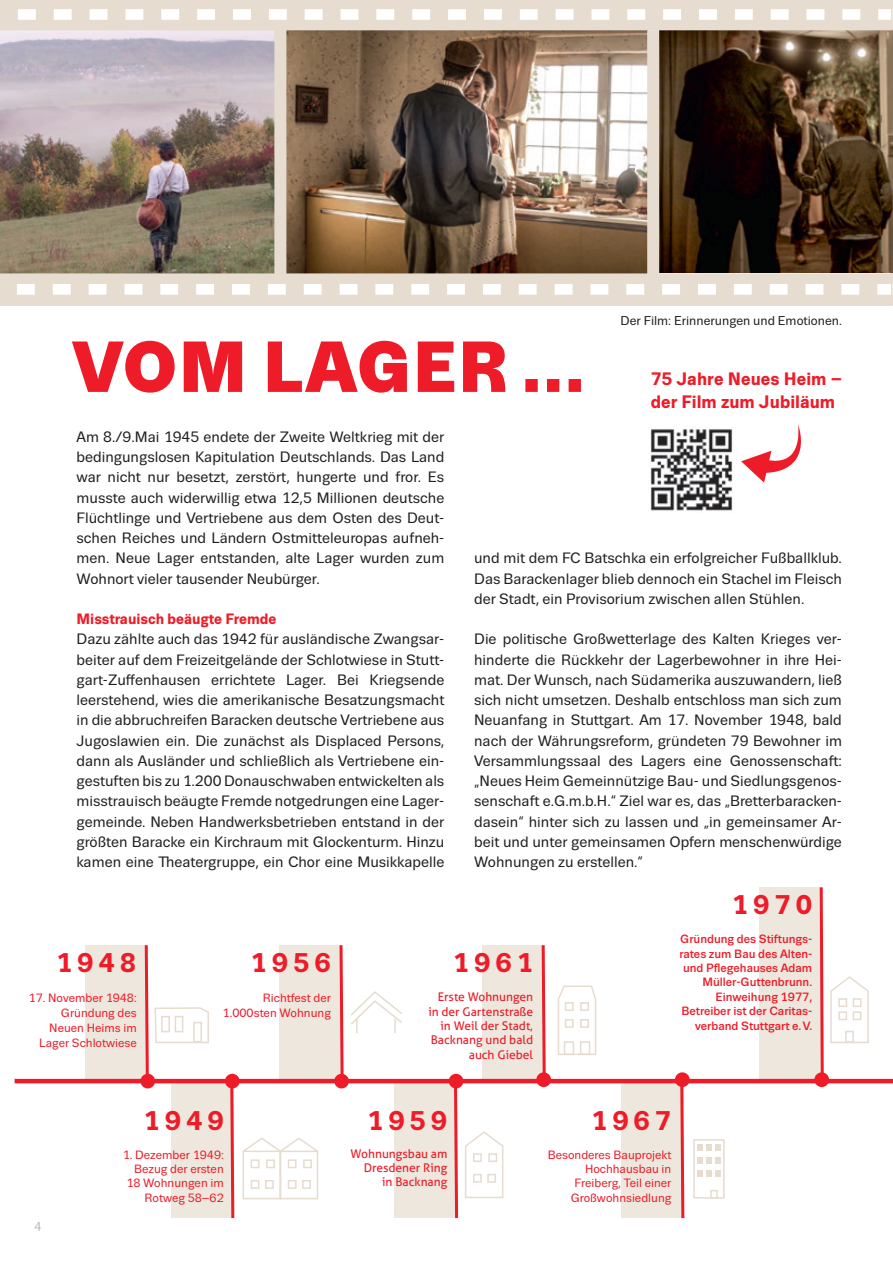
<style>
.page{position:relative;width:893px;height:1263px;background:#fff}
.page>*{position:absolute;margin:0;border:0;box-sizing:border-box;transform-origin:0 0}
.Ueberschrift_1{font:900 72px "Trivia Sans";letter-spacing:.005em;color:#ee1c28}
.Bildutnerschrift{font:700 27px "Trivia Sans";letter-spacing:.18em;color:#ee1c28}
.Ueberschrift_1-2{font:700 18px "Trivia Sans";letter-spacing:.005em;color:#ee1c28}
.Fließtext_neu{font:15px/20.2px "Trivia Sans";color:#231f20;text-align:justify}
.Fliesstext{font:700 15px "Trivia Sans";color:#ee1c28}
.BU{font:12.75px "Trivia Sans";color:#231f20}
.t1{font:12.75px "Trivia Sans";color:#a8a89d}
.Fliesstext-2{font:12px/14.4px "Trivia Sans";color:#ee1c28;text-align:right}
.Fliesstext-3{font:700 12px/14.4px "Trivia Sans";color:#ee1c28;text-align:right}
.Fliesstext-4{font:12px/14.4px "Aller";color:#ee1c28;text-align:right}
</style>
<div class="page">
<img style="left:0;top:30px;width:274px;height:243px">
<img style="left:286px;top:30px;width:361px;height:243px">
<img style="left:659px;top:30px;width:234px;height:243px">
<div style="left:85px;top:945px;width:62px;height:135px;background:#ede7dd"></div>
<div style="left:279px;top:945px;width:63px;height:135px;background:#ede7dd"></div>
<div style="left:482px;top:945px;width:63px;height:135px;background:#ede7dd"></div>
<div style="left:759px;top:887px;width:63px;height:196px;background:#ede7dd"></div>
<div style="left:171px;top:1083px;width:62px;height:135px;background:#ede7dd"></div>
<div style="left:395px;top:1083px;width:62px;height:135px;background:#ede7dd"></div>
<div style="left:621px;top:1083px;width:62px;height:135px;background:#ede7dd"></div>
<hr style="left:15px;top:1079px;width:878px;height:4px;background:#ee1c28">
<svg style="left:541px;top:945px;width:6px;height:128px"></svg>
<svg style="left:229px;top:1087px;width:7px;height:132px"></svg>
<svg style="left:679px;top:1086px;width:7px;height:133px"></svg>
<svg style="left:452px;top:1083px;width:52px;height:136px"></svg>
<div style="left:693px;top:1139px;width:32px;height:59px;border:2px solid #e6dccf"></div>
<svg style="left:697px;top:1144px;width:24px;height:6px"></svg>
<svg style="left:697px;top:1157px;width:24px;height:6px"></svg>
<svg style="left:697px;top:1170px;width:24px;height:6px"></svg>
<div style="left:710px;top:1190px;width:8px;height:8px;border:2px solid #e6dccf"></div>
<svg style="left:819px;top:887px;width:51px;height:192px"></svg>
<div style="left:488px;top:1153px;width:9px;height:9px;border:2px solid #e6dccf"></div>
<div style="left:853px;top:998px;width:8px;height:9px;border:2px solid #e6dccf"></div>
<div style="left:473px;top:1153px;width:9px;height:9px;border:2px solid #e6dccf"></div>
<div style="left:838px;top:998px;width:9px;height:9px;border:2px solid #e6dccf"></div>
<div style="left:473px;top:1174px;width:9px;height:9px;border:2px solid #e6dccf"></div>
<div style="left:838px;top:1011px;width:9px;height:9px;border:2px solid #e6dccf"></div>
<div style="left:845px;top:1031px;width:9px;height:12px;border:2px solid #e6dccf"></div>
<div style="left:487px;top:1174px;width:9px;height:9px;border:2px solid #e6dccf"></div>
<div style="left:853px;top:1011px;width:8px;height:9px;border:2px solid #e6dccf"></div>
<svg style="left:557px;top:985px;width:40px;height:70px"></svg>
<div style="left:580px;top:1002px;width:9px;height:9px;border:2px solid #e6dccf"></div>
<div style="left:565px;top:1002px;width:9px;height:9px;border:2px solid #e6dccf"></div>
<div style="left:565px;top:1019px;width:9px;height:9px;border:2px solid #e6dccf"></div>
<div style="left:580px;top:1019px;width:9px;height:9px;border:2px solid #e6dccf"></div>
<div style="left:564px;top:1041px;width:10px;height:14px;border:2px solid #e6dccf"></div>
<div style="left:580px;top:1041px;width:10px;height:14px;border:2px solid #e6dccf"></div>
<svg style="left:144px;top:945px;width:66px;height:134px"></svg>
<svg style="left:242px;top:1137px;width:77px;height:63px"></svg>
<svg style="left:338px;top:945px;width:66px;height:134px"></svg>
<svg style="left:0;top:9px;width:878px;height:11px"></svg>
<svg style="left:0;top:284px;width:877px;height:11px"></svg>
<div style="left:274px;top:25px;width:12px;height:257px;background:#e6dccf"></div>
<div style="left:647px;top:30px;width:12px;height:252px;background:#e6dccf"></div>
<div style="left:0;top:20px;width:893px;height:10px;background:#e6dccf"></div>
<div style="left:0;top:295px;width:893px;height:10px;background:#e6dccf"></div>
<div style="left:0;top:0;width:893px;height:9px;background:#e6dccf"></div>
<div style="left:0;top:273px;width:893px;height:11px;background:#e6dccf"></div>
<div style="left:140px;top:1074px;width:15px;height:14px;background:#ee1c28;border-radius:50%"></div>
<div style="left:225px;top:1074px;width:15px;height:14px;background:#ee1c28;border-radius:50%"></div>
<div style="left:334px;top:1074px;width:15px;height:14px;background:#ee1c28;border-radius:50%"></div>
<div style="left:449px;top:1074px;width:14px;height:14px;background:#ee1c28;border-radius:50%"></div>
<div style="left:536px;top:1072px;width:15px;height:15px;background:#ee1c28;border-radius:50%"></div>
<div style="left:675px;top:1072px;width:15px;height:15px;background:#ee1c28;border-radius:50%"></div>
<div style="left:814px;top:1072px;width:15px;height:15px;background:#ee1c28;border-radius:50%"></div>
<img style="left:650px;top:429px;width:83px;height:82px">
<svg style="left:741px;top:424px;width:60px;height:59px"></svg>
<p class="Ueberschrift_1" style="left:73px;top:327px;width:516px">VOM LAGER…</p>
<p class="BU" style="left:620px;top:314px;width:223px">Der Film: Erinnerungen und Emotionen.</p>
<p class="Ueberschrift_1-2" style="left:651px;top:369px;width:193px">75 Jahre Neues Heim –</p>
<p class="Ueberschrift_1-2" style="left:651px;top:391px;width:186px">der Film zum Jubiläum</p>
<p class="Fließtext_neu" style="left:77px;top:427px;width:369px">Am 8./9.Mai 1945 endete der Zweite Weltkrieg mit der bedingungslosen Kapitulation Deutschlands. Das Land war nicht nur besetzt, zerstört, hungerte und fror. Es musste auch widerwillig etwa 12,5 Millionen deutsche Flüchtlinge und Vertriebene aus dem Osten des Deut&shy;schen Reiches und Ländern Ostmitteleuropas aufneh&shy;men. Neue Lager entstanden, alte Lager wurden zum Wohnort vieler tausender Neubürger.</p>
<p class="Fliesstext" style="left:77px;top:611px;width:201px">Misstrauisch beäugte Fremde</p>
<p class="Fließtext_neu" style="left:77px;top:629px;width:369px">Dazu zählte auch das 1942 für ausländische Zwangsar&shy;beiter auf dem Freizeitgelände der Schlotwiese in Stutt&shy;gart-Zuffenhausen errichtete Lager. Bei Kriegsende leerstehend, wies die amerikanische Besatzungsmacht in die abbruchreifen Baracken deutsche Vertriebene aus Jugoslawien ein. Die zunächst als Displaced Persons, dann als Ausländer und schließlich als Vertriebene ein&shy;gestuften bis zu 1.200 Donauschwaben entwickelten als misstrauisch beäugte Fremde notgedrungen eine Lager&shy;gemeinde. Neben Handwerksbetrieben entstand in der größten Baracke ein Kirchraum mit Glockenturm. Hinzu kamen eine Theatergruppe, ein Chor eine Musikkapelle</p>
<p class="Fließtext_neu" style="left:474px;top:548px;width:369px">und mit dem FC Batschka ein erfolgreicher Fußballklub.<br>Das Barackenlager blieb dennoch ein Stachel im Fleisch der Stadt, ein Provisorium zwischen allen Stühlen.</p>
<p class="Fließtext_neu" style="left:474px;top:629px;width:369px">Die politische Großwetterlage des Kalten Krieges ver&shy;hinderte die Rückkehr der Lagerbewohner in ihre Hei&shy;mat. Der Wunsch, nach Südamerika auszuwandern, ließ sich nicht umsetzen. Deshalb entschloss man sich zum Neuanfang in Stuttgart. Am 17. November 1948, bald nach der Währungsreform, gründeten 79 Bewohner im Versammlungssaal des Lagers eine Genossenschaft: „Neues Heim Gemeinnützige Bau- und Siedlungsgenos&shy;senschaft e.G.m.b.H.“ Ziel war es, das „Bretterbaracken&shy;dasein“ hinter sich zu lassen und „in gemeinsamer Ar&shy;beit und unter gemeinsamen Opfern menschenwürdige Wohnungen zu erstellen.“</p>
<p class="Bildutnerschrift" style="left:732px;top:890px;width:82px">1970</p>
<p class="Bildutnerschrift" style="left:56px;top:948px;width:82px">1948</p>
<p class="Bildutnerschrift" style="left:250px;top:948px;width:82px">1956</p>
<p class="Bildutnerschrift" style="left:453px;top:948px;width:82px">1961</p>
<p class="Fliesstext-2" style="left:29px;top:991px;width:110px">17. November 1948:</p>
<p class="Fliesstext-2" style="left:61px;top:1006px;width:77px">Gründung des</p>
<p class="Fliesstext-2" style="left:39px;top:1021px;width:99px;line-height:15px">Neuen Heims im<br>Lager Schlotwiese</p>
<p class="Fliesstext-2" style="left:263px;top:991px;width:69px">Richtfest der</p>
<p class="Fliesstext-2" style="left:223px;top:1005px;width:110px">1.000sten Wohnung</p>
<p class="Fliesstext-4" style="left:428px;top:990px;width:106px">Erste Wohnungen in der Gartenstraße in Weil der Stadt,<br>Backnang und bald auch Giebel</p>
<p class="Fliesstext-3" style="left:679px;top:932px;width:134px">Gründung des Stiftungs&shy;rates zum Bau des Alten&shy;und Pflegehauses Adam<br>Müller-Guttenbrunn.<br>Einweihung 1977,<br>Betreiber ist der Caritas&shy;verband Stuttgart e.V.</p>
<p class="t1" style="left:34px;top:1220px;width:9px">4</p>
<p class="Bildutnerschrift" style="left:143px;top:1106px;width:82px">1949</p>
<p class="Bildutnerschrift" style="left:367px;top:1106px;width:82px">1959</p>
<p class="Bildutnerschrift" style="left:591px;top:1106px;width:82px">1967</p>
<p class="Fliesstext-2" style="left:123px;top:1147px;width:103px">1. Dezember 1949:<br>Bezug der ersten<br>18 Wohnungen im<br>Rotweg 58–62</p>
<p class="Fliesstext-4" style="left:351px;top:1146px;width:98px">Wohnungsbau am<br>Dresdener Ring in Backnang</p>
<p class="Fliesstext-2" style="left:548px;top:1147px;width:125px">Besonderes Bauprojekt<br>Hochhausbau in</p>
<p class="Fliesstext-2" style="left:574px;top:1176px;width:98px">Freiberg, Teil einer</p>
<p class="Fliesstext-2" style="left:571px;top:1191px;width:102px">Großwohnsiedlung</p>
</div>
